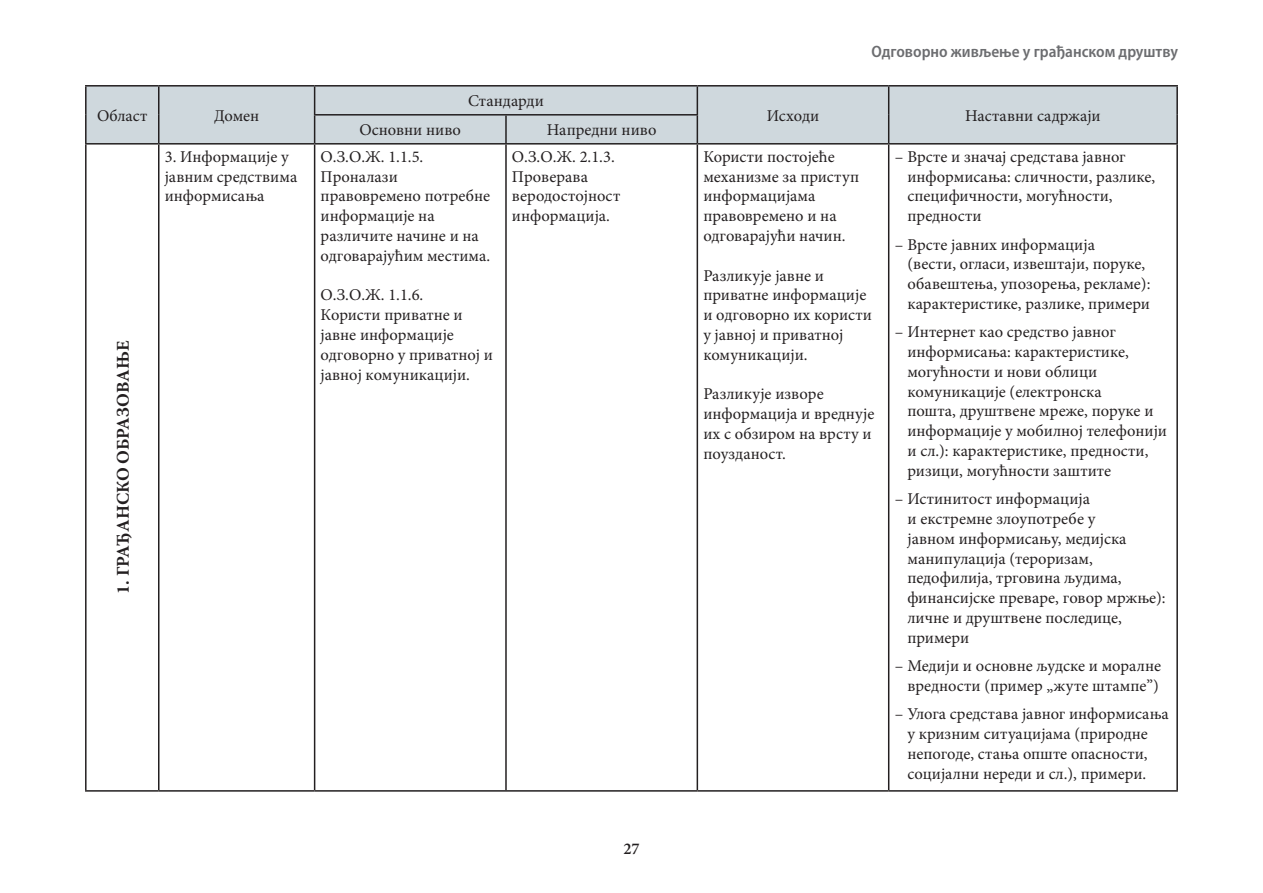
<style>
.page{position:relative;width:1263px;height:893px;background:#fff}
.page>*{position:absolute;margin:0;border:0;box-sizing:border-box;transform-origin:0 0}
.t1{font:700 18px "Minion Pro";letter-spacing:-.005em;color:#231f20}
.t2{font:16.5px/19.8px "Minion Pro";color:#231f20}
.t3{font:600 semi-condensed 16.5px "Myriad Pro";color:#6c6d70}
.t4{font:600 16.5px "Minion Pro";color:#231f20}
</style>
<div class="page">
<div style="left:87px;top:87px;width:1089px;height:56px;background:#cfd8dd"></div>
<hr style="left:85px;top:85px;width:74px;height:2px;background:#231f20">
<hr style="left:85px;top:87px;width:2px;height:28px;background:#231f20">
<hr style="left:159px;top:85px;width:156px;height:2px;background:#231f20">
<hr style="left:315px;top:85px;width:191px;height:2px;background:#231f20">
<hr style="left:506px;top:85px;width:191px;height:2px;background:#231f20">
<hr style="left:697px;top:85px;width:192px;height:2px;background:#231f20">
<hr style="left:889px;top:85px;width:289px;height:2px;background:#231f20">
<hr style="left:1176px;top:87px;width:2px;height:28px;background:#231f20">
<hr style="left:85px;top:115px;width:2px;height:28px;background:#231f20">
<svg style="left:158px;top:87px;width:1px;height:56px"></svg>
<hr style="left:314px;top:114px;width:192px;height:2px;background:#231f20">
<svg style="left:314px;top:87px;width:1px;height:56px"></svg>
<hr style="left:506px;top:114px;width:192px;height:2px;background:#231f20">
<hr style="left:505px;top:116px;width:2px;height:27px;background:#231f20">
<svg style="left:697px;top:87px;width:1px;height:56px"></svg>
<svg style="left:888px;top:87px;width:1px;height:56px"></svg>
<hr style="left:1176px;top:115px;width:2px;height:28px;background:#231f20">
<hr style="left:85px;top:143px;width:74px;height:2px;background:#231f20">
<hr style="left:85px;top:145px;width:2px;height:645px;background:#231f20">
<hr style="left:159px;top:143px;width:156px;height:2px;background:#231f20">
<hr style="left:158px;top:145px;width:1px;height:645px;background:#231f20">
<hr style="left:315px;top:143px;width:191px;height:2px;background:#231f20">
<hr style="left:314px;top:145px;width:1px;height:645px;background:#231f20">
<hr style="left:506px;top:143px;width:191px;height:2px;background:#231f20">
<hr style="left:505px;top:145px;width:2px;height:645px;background:#231f20">
<hr style="left:697px;top:143px;width:192px;height:2px;background:#231f20">
<hr style="left:697px;top:145px;width:1px;height:645px;background:#231f20">
<hr style="left:889px;top:143px;width:289px;height:2px;background:#231f20">
<hr style="left:888px;top:145px;width:1px;height:645px;background:#231f20">
<hr style="left:1176px;top:145px;width:2px;height:645px;background:#231f20">
<hr style="left:85px;top:790px;width:74px;height:2px;background:#231f20">
<hr style="left:159px;top:790px;width:156px;height:2px;background:#231f20">
<hr style="left:315px;top:790px;width:191px;height:2px;background:#231f20">
<hr style="left:506px;top:790px;width:191px;height:2px;background:#231f20">
<hr style="left:697px;top:790px;width:192px;height:2px;background:#231f20">
<hr style="left:889px;top:790px;width:289px;height:2px;background:#231f20">
<p class="t2" style="left:97px;top:106px;width:52px">Област</p>
<p class="t2" style="left:214px;top:106px;width:47px">Домен</p>
<p class="t2" style="left:468px;top:91px;width:77px">Стандарди</p>
<p class="t2" style="left:360px;top:120px;width:103px">Основни ниво</p>
<p class="t2" style="left:547px;top:120px;width:111px">Напредни ниво</p>
<p class="t3" style="left:871px;top:42px;width:308px">Одговорно живљење у грађанском друштву</p>
<p class="t2" style="left:767px;top:106px;width:54px">Исходи</p>
<p class="t2" style="left:965px;top:106px;width:137px">Наставни садржаји</p>
<p class="t1" style="left:110px;top:594px;width:255px;rotate:-90deg">1. ГРАЂАНСКО ОБРАЗОВАЊЕ</p>
<p class="t2" style="left:165px;top:147px;width:134px">3. Информације у јавним средствима информисања</p>
<p class="t2" style="left:321px;top:147px;width:171px">О.З.О.Ж. 1.1.5.<br>Проналази правовремено потребне информације на различите начине и на одговарајућим местима.</p>
<p class="t2" style="left:321px;top:285px;width:174px">О.З.О.Ж. 1.1.6.<br>Користи приватне и јавне информације одговорно у приватној и јавној комуникацији.</p>
<p class="t2" style="left:512px;top:147px;width:110px">О.З.О.Ж. 2.1.3.<br>Проверава веродостојност информација.</p>
<p class="t2" style="left:703px;top:147px;width:157px">Користи постојеће механизме за приступ информацијама правовремено и на одговарајући начин.</p>
<p class="t2" style="left:703px;top:266px;width:170px">Разликује јавне и приватне информације и одговорно их користи у јавној и приватној комуникацији.</p>
<p class="t2" style="left:703px;top:384px;width:173px">Разликује изворе информација и вреднује их с обзиром на врсту и поузданост.</p>
<p class="t2" style="left:907px;top:147px;width:249px;text-indent:-13px">– Врсте и значај средстава јавног информисања: сличности, разлике, специфичности, могућности, предности</p>
<p class="t2" style="left:907px;top:234px;width:244px;text-indent:-13px">– Врсте јавних информација<br>(вести, огласи, извештаји, поруке, обавештења, упозорења, рекламе): карактеристике, разлике, примери</p>
<p class="t2" style="left:907px;top:322px;width:261px;text-indent:-13px">– Интернет као средство јавног информисања: карактеристике, могућности и нови облици комуникације (електронска<br>пошта, друштвене мреже, поруке и информације у мобилној телефонији и сл.): карактеристике, предности, ризици, могућности заштите</p>
<p class="t2" style="left:907px;top:489px;width:260px;text-indent:-13px">– Истинитост информација<br>и екстремне злоупотребе у<br>јавном информисању, медијска манипулација (тероризам, педофилија, трговина људима, финансијске преваре, говор мржње): личне и друштвене последице, примери</p>
<p class="t2" style="left:895px;top:656px;width:268px;text-align:right">– Медији и основне људске и моралне вредности (пример „жуте штампе”)</p>
<p class="t2" style="left:895px;top:704px;width:276px;text-align:center">– Улога средстава јавног информисања у кризним ситуацијама (природне непогоде, стања опште опасности, социјални нереди и сл.), примери.</p>
<p class="t4" style="left:623px;top:837px;width:18px">27</p>
</div>
